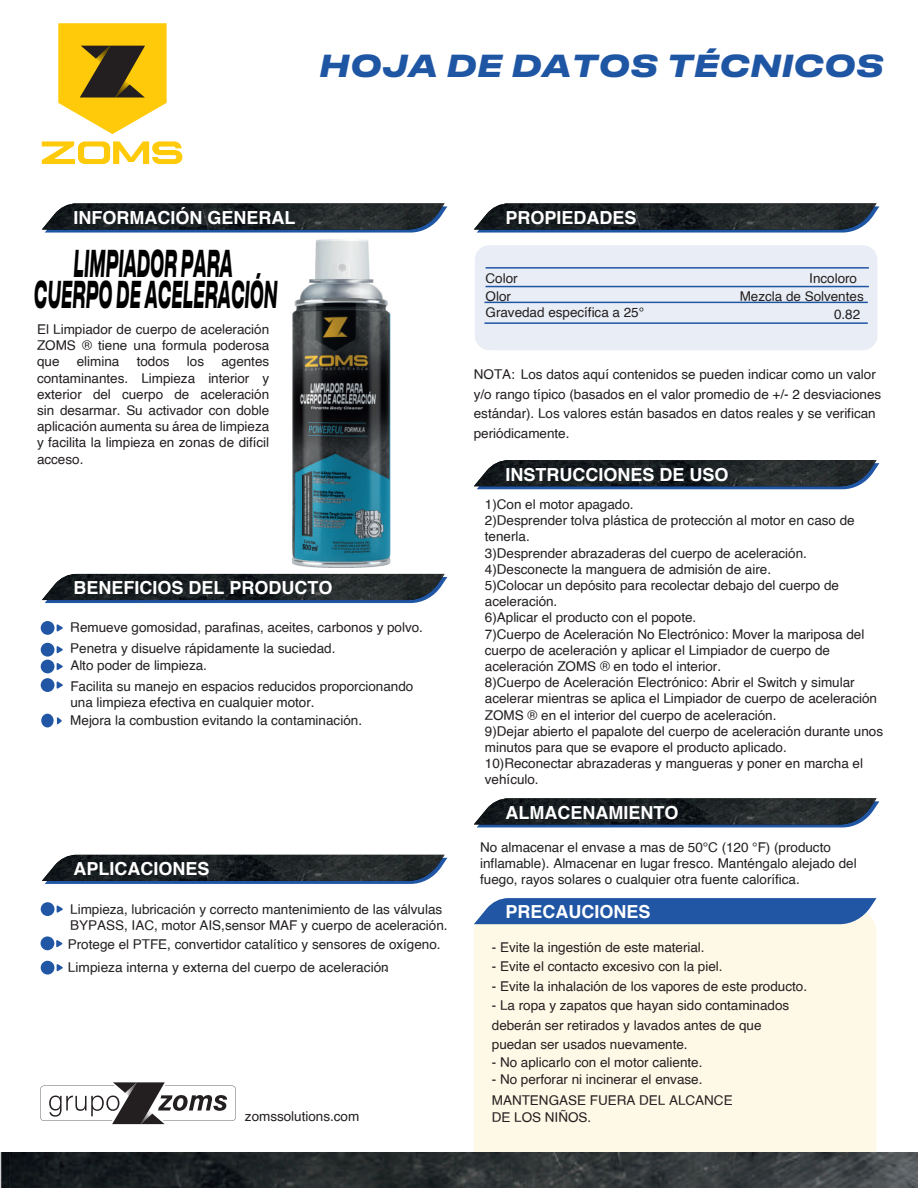
<style>
.page{position:relative;width:918px;height:1188px;background:#fff}
.page>*{position:absolute;margin:0;border:0;box-sizing:border-box;transform-origin:0 0}
.t1{font:italic 700 36.6px/31.2px "Druk Text Wide";color:#000001;text-align:center;scale:.36 1}
.t2{font:italic 700 30px "Druk Text Wide";color:#1f56a4}
.t3{font:700 18px "Helvetica";color:#fff}
.t4{font:13.5px/16.2px "Helvetica";color:#231f20}
</style>
<div class="page">
<svg style="left:42px;top:141px;width:140px;height:24px"></svg>
<svg style="left:58px;top:23px;width:109px;height:111px;background:#d5b131"></svg>
<svg style="left:44px;top:206px;width:403px;height:27px"></svg>
<img style="left:42px;top:203px;width:403px;height:27px">
<svg style="left:515px;top:206px;width:364px;height:27px"></svg>
<img style="left:481px;top:203px;width:396px;height:27px">
<svg style="left:515px;top:463px;width:364px;height:26px"></svg>
<img style="left:515px;top:460px;width:362px;height:26px">
<svg style="left:474px;top:801px;width:405px;height:26px"></svg>
<img style="left:474px;top:798px;width:403px;height:26px">
<svg style="left:42px;top:576px;width:405px;height:27px"></svg>
<img style="left:42px;top:574px;width:403px;height:26px">
<svg style="left:44px;top:857px;width:403px;height:27px"></svg>
<img style="left:42px;top:855px;width:403px;height:26px">
<div style="left:41px;top:621px;width:13px;height:14px;background:#2056a4;border-radius:50%"></div>
<svg style="left:57px;top:624px;width:6px;height:8px"></svg>
<div style="left:41px;top:643px;width:13px;height:14px;background:#2056a4;border-radius:50%"></div>
<svg style="left:57px;top:646px;width:6px;height:7px"></svg>
<div style="left:41px;top:660px;width:13px;height:13px;background:#2056a4;border-radius:50%"></div>
<svg style="left:57px;top:663px;width:6px;height:7px"></svg>
<div style="left:41px;top:678px;width:13px;height:14px;background:#2056a4;border-radius:50%"></div>
<svg style="left:57px;top:681px;width:6px;height:8px"></svg>
<div style="left:41px;top:902px;width:13px;height:14px;background:#2056a4;border-radius:50%"></div>
<svg style="left:57px;top:905px;width:6px;height:8px"></svg>
<div style="left:41px;top:961px;width:13px;height:14px;background:#2056a4;border-radius:50%"></div>
<svg style="left:57px;top:964px;width:6px;height:7px"></svg>
<div style="left:475px;top:245px;width:402px;height:105px;background:#e9eef6;border-radius:15px"></div>
<div style="left:474px;top:909px;width:403px;height:279px;background:#fef9e6;border-radius:23px"></div>
<hr style="left:484px;top:302px;width:384px;height:1px;background:#1f56a4">
<hr style="left:486px;top:286px;width:383px;height:1px;background:#1f56a4">
<hr style="left:486px;top:267px;width:383px;height:2px;background:#1f56a4">
<hr style="left:484px;top:322px;width:384px;height:2px;background:#1f56a4">
<svg style="left:40px;top:1082px;width:196px;height:42px"></svg>
<svg style="left:474px;top:898px;width:403px;height:26px;background:#2d60a9"></svg>
<img style="left:0;top:1152px;width:918px;height:36px">
<img style="left:168px;top:221px;width:347px;height:347px">
<svg style="left:57px;top:717px;width:5px;height:8px"></svg>
<div style="left:41px;top:714px;width:13px;height:13px;background:#2056a4;border-radius:50%"></div>
<div style="left:41px;top:936px;width:13px;height:14px;background:#2056a4;border-radius:50%"></div>
<svg style="left:56px;top:940px;width:7px;height:7px"></svg>
<h2 class="t2" style="left:319px;top:40px;width:566px">HOJA DE DATOS TÉCNICOS</h2>
<h3 class="t3" style="left:73px;top:203px;width:223px">INFORMACIÓN GENERAL</h3>
<h1 class="t1" style="left:34px;top:244px;width:678px">LIMPIADOR PARA<br>CUERPO DE ACELERACIÓN</h1>
<p class="t4" style="left:37px;top:321px;width:234px;text-align:justify">El Limpiador de cuerpo de aceleración ZOMS ® tiene una formula poderosa que</p>
<p class="t4" style="left:77px;top:354px;width:44px">elimina</p>
<p class="t4" style="left:137px;top:354px;width:34px">todos</p>
<p class="t4" style="left:187px;top:354px;width:19px">los</p>
<p class="t4" style="left:37px;top:354px;width:234px;text-align:justify;text-indent:184px">agentes contaminantes. Limpieza interior y exterior del cuerpo de aceleración sin desarmar. Su activador con doble aplicación aumenta su área de limpieza y facilita la limpieza en zonas de difícil acceso.</p>
<h3 class="t3" style="left:505px;top:203px;width:133px">PROPIEDADES</h3>
<p class="t4" style="left:486px;top:270px;width:34px">Color</p>
<p class="t4" style="left:809px;top:270px;width:49px">Incoloro</p>
<p class="t4" style="left:486px;top:288px;width:27px">Olor</p>
<p class="t4" style="left:740px;top:288px;width:126px">Mezcla de Solventes</p>
<p class="t4" style="left:486px;top:305px;width:160px">Gravedad específica a 25°</p>
<p class="t4" style="left:834px;top:306px;width:28px">0.82</p>
<p class="t4" style="left:474px;top:365px;width:409px;line-height:19.5px">NOTA: Los datos aquí contenidos se pueden indicar como un valor y/o rango típico (basados en el valor promedio de +/- 2 desviaciones estándar). Los valores están basados en datos reales y se verifican periódicamente.</p>
<h3 class="t3" style="left:505px;top:460px;width:225px">INSTRUCCIONES DE USO</h3>
<h3 class="t3" style="left:73px;top:573px;width:261px">BENEFICIOS DEL PRODUCTO</h3>
<p class="t4" style="left:70px;top:617px;width:354px;line-height:21px">Remueve gomosidad, parafinas, aceites, carbonos y polvo.<br>Penetra y disuelve rápidamente la suciedad.</p>
<p class="t4" style="left:70px;top:655px;width:344px;line-height:20.5px">Alto poder de limpieza.<br>Facilita su manejo en espacios reducidos proporcionando</p>
<p class="t4" style="left:70px;top:693px;width:293px;line-height:18.6px">una limpieza efectiva en cualquier motor.<br>Mejora la combustion evitando la contaminación.</p>
<h3 class="t3" style="left:73px;top:854px;width:138px">APLICACIONES</h3>
<p class="t4" style="left:70px;top:901px;width:379px">Limpieza, lubricación y correcto mantenimiento de las válvulas<br>BYPASS, IAC, motor AIS,sensor MAF y cuerpo de aceleración.</p>
<p class="t4" style="left:68px;top:933px;width:374px;line-height:22.8px">Protege el PTFE, convertidor catalítico y sensores de oxígeno.<br>Limpieza interna y externa del cuerpo de aceleración.</p>
<p class="t4" style="left:245px;top:1109px;width:116px">zomssolutions.com</p>
<p class="t4" style="left:485px;top:497px;width:400px">1)Con el motor apagado.<br>2)Desprender tolva plástica de protección al motor en caso de tenerla.<br>3)Desprender abrazaderas del cuerpo de aceleración.<br>4)Desconecte la manguera de admisión de aire.<br>5)Colocar un depósito para recolectar debajo del cuerpo de aceleración.<br>6)Aplicar el producto con el popote.<br>7)Cuerpo de Aceleración No Electrónico: Mover la mariposa del cuerpo de aceleración y aplicar el Limpiador de cuerpo de aceleración ZOMS ® en todo el interior.<br>8)Cuerpo de Aceleración Electrónico: Abrir el Switch y simular acelerar mientras se aplica el Limpiador de cuerpo de aceleración ZOMS ® en el interior del cuerpo de aceleración.<br>9)Dejar abierto el papalote del cuerpo de aceleración durante unos minutos para que se evapore el producto aplicado.<br>10)Reconectar abrazaderas y mangueras y poner en marcha el vehículo.</p>
<h3 class="t3" style="left:505px;top:798px;width:174px">ALMACENAMIENTO</h3>
<p class="t4" style="left:480px;top:839px;width:378px">No almacenar el envase a mas de 50°C (120 °F) (producto inflamable). Almacenar en lugar fresco. Manténgalo alejado del fuego, rayos solares o cualquier otra fuente calorífica.</p>
<h3 class="t3" style="left:505px;top:898px;width:147px">PRECAUCIONES</h3>
<p class="t4" style="left:492px;top:939px;width:214px">- Evite la ingestión de este material.</p>
<p class="t4" style="left:492px;top:959px;width:232px">- Evite el contacto excesivo con la piel.</p>
<p class="t4" style="left:492px;top:978px;width:317px">- Evite la inhalación de los vapores de este producto.</p>
<p class="t4" style="left:492px;top:996px;width:299px;line-height:19.5px">- La ropa y zapatos que hayan sido contaminados deberán ser retirados y lavados antes de que puedan ser usados nuevamente.</p>
<p class="t4" style="left:492px;top:1055px;width:212px">- No aplicarlo con el motor caliente.</p>
<p class="t4" style="left:492px;top:1072px;width:212px">- No perforar ni incinerar el envase.</p>
<p class="t4" style="left:492px;top:1093px;width:242px">MANTENGASE FUERA DEL ALCANCE<br>DE LOS NIÑOS.</p>
</div>
